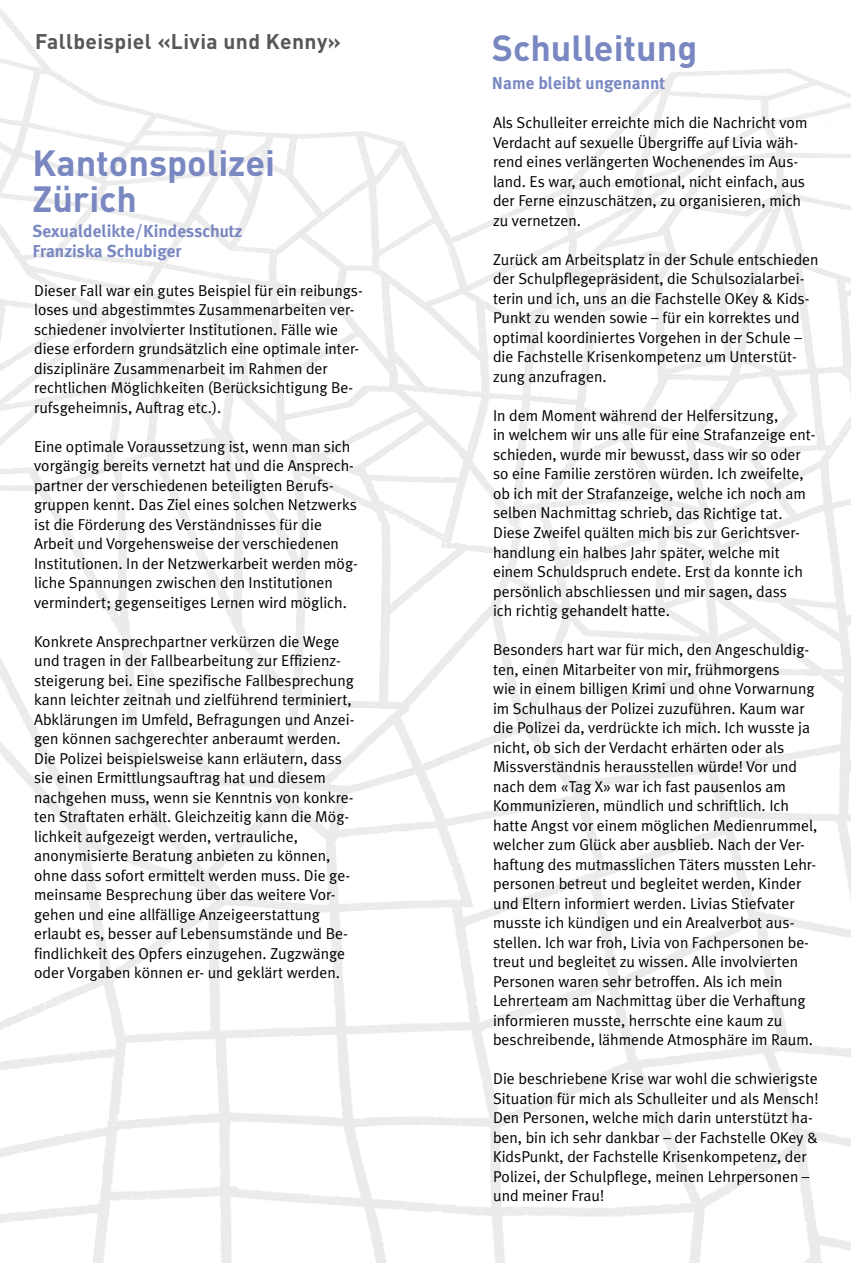
<style>
.page{position:relative;width:851px;height:1263px;background:#fff}
.page>*{position:absolute;margin:0;border:0;box-sizing:border-box;transform-origin:0 0}
.t1{font:700 36px/36px "DIN";color:#7a88c2}
.t2{font:700 21px "DIN";letter-spacing:.02em;color:#575756}
.t3{font:700 17.25px/19.5px "Meta Plus";color:#7a88c2}
.t4{font:15.75px/19.5px "Meta Plus Normal";color:#000}
</style>
<div class="page">
<img style="left:0;top:8px;width:850px;height:1255px">
<h2 class="t2" style="left:35px;top:28px;width:307px">Fallbeispiel «Livia und Kenny»</h2>
<h1 class="t1" style="left:33px;top:143px;width:244px">Kantonspolizei<br>Zürich</h1>
<p class="t3" style="left:33px;top:222px;width:211px">Sexualdelikte/Kindesschutz<br>Franziska Schubiger</p>
<p class="t4" style="left:34px;top:280px;width:330px">Dieser Fall war ein gutes Beispiel für ein reibungs&shy;loses und abgestimmtes Zusammenarbeiten ver&shy;schiedener involvierter Institutionen. Fälle wie diese erfordern grundsätzlich eine optimale inter&shy;disziplinäre Zusammenarbeit im Rahmen der rechtlichen Möglichkeiten (Berücksichtigung Be&shy;rufsgeheimnis, Auftrag etc.).</p>
<p class="t4" style="left:34px;top:436px;width:325px">Eine optimale Voraussetzung ist, wenn man sich vorgängig bereits vernetzt hat und die Ansprech&shy;partner der verschiedenen beteiligten Berufs&shy;gruppen kennt. Das Ziel eines solchen Netzwerks ist die Förderung des Verständnisses für die Arbeit und Vorgehensweise der verschiedenen Institutionen. In der Netzwerkarbeit werden mög&shy;liche Spannungen zwischen den Institutionen vermindert; gegenseitiges Lernen wird möglich.</p>
<p class="t4" style="left:34px;top:631px;width:322px">Konkrete Ansprechpartner verkürzen die Wege und tragen in der Fallbearbeitung zur Effizienz&shy;steigerung bei. Eine spezifische Fallbesprechung kann leichter zeitnah und zielführend terminiert, Abklärungen im Umfeld, Befragungen und Anzei&shy;gen können sachgerechter anberaumt werden.<br>Die Polizei beispielsweise kann erläutern, dass sie einen Ermittlungsauftrag hat und diesem nachgehen muss, wenn sie Kenntnis von konkre&shy;ten Straftaten erhält. Gleichzeitig kann die Mög&shy;lichkeit aufgezeigt werden, vertrauliche, anonymisierte Beratung anbieten zu können, ohne dass sofort ermittelt werden muss. Die ge&shy;meinsame Besprechung über das weitere Vor&shy;gehen und eine allfällige Anzeigeerstattung erlaubt es, besser auf Lebensumstände und Be&shy;findlichkeit des Opfers einzugehen. Zugzwänge oder Vorgaben können er- und geklärt werden.</p>
<h1 class="t1" style="left:492px;top:28px;width:207px">Schulleitung</h1>
<p class="t3" style="left:492px;top:74px;width:175px">Name bleibt ungenannt</p>
<p class="t4" style="left:493px;top:113px;width:316px">Als Schulleiter erreichte mich die Nachricht vom Verdacht auf sexuelle Übergriffe auf Livia wäh&shy;rend eines verlängerten Wochenendes im Aus&shy;land. Es war, auch emotional, nicht einfach, aus der Ferne einzuschätzen, zu organisieren, mich zu vernetzen.</p>
<p class="t4" style="left:493px;top:250px;width:327px">Zurück am Arbeitsplatz in der Schule entschieden der Schulpflegepräsident, die Schulsozialarbei&shy;terin und ich, uns an die Fachstelle OKey &amp; Kids-Punkt zu wenden sowie – für ein korrektes und optimal koordiniertes Vorgehen in der Schule – die Fachstelle Krisenkompetenz um Unterstüt&shy;zung anzufragen.</p>
<p class="t4" style="left:493px;top:406px;width:324px">In dem Moment während der Helfersitzung,<br>in welchem wir uns alle für eine Strafanzeige ent&shy;schieden, wurde mir bewusst, dass wir so oder so eine Familie zerstören würden. Ich zweifelte, ob ich mit der Strafanzeige, welche ich noch am selben Nachmittag schrieb, das Richtige tat.<br>Diese Zweifel quälten mich bis zur Gerichtsver&shy;handlung ein halbes Jahr später, welche mit einem Schuldspruch endete. Erst da konnte ich persönlich abschliessen und mir sagen, dass<br>ich richtig gehandelt hatte.</p>
<p class="t4" style="left:493px;top:640px;width:325px">Besonders hart war für mich, den Angeschuldig&shy;ten, einen Mitarbeiter von mir, frühmorgens<br>wie in einem billigen Krimi und ohne Vorwarnung im Schulhaus der Polizei zuzuführen. Kaum war die Polizei da, verdrückte ich mich. Ich wusste ja nicht, ob sich der Verdacht erhärten oder als Missverständnis herausstellen würde! Vor und nach dem «Tag X» war ich fast pausenlos am Kommunizieren, mündlich und schriftlich. Ich hatte Angst vor einem möglichen Medienrummel, welcher zum Glück aber ausblieb. Nach der Ver&shy;haftung des mutmasslichen Täters mussten Lehr&shy;personen betreut und begleitet werden, Kinder und Eltern informiert werden. Livias Stiefvater musste ich kündigen und ein Arealverbot aus&shy;stellen. Ich war froh, Livia von Fachpersonen be&shy;treut und begleitet zu wissen. Alle involvierten Personen waren sehr betroffen. Als ich mein Lehrerteam am Nachmittag über die Verhaftung informieren musste, herrschte eine kaum zu beschreibende, lähmende Atmosphäre im Raum.</p>
<p class="t4" style="left:493px;top:1069px;width:327px">Die beschriebene Krise war wohl die schwierigste Situation für mich als Schulleiter und als Mensch!<br>Den Personen, welche mich darin unterstützt ha&shy;ben, bin ich sehr dankbar – der Fachstelle OKey &amp; KidsPunkt, der Fachstelle Krisenkompetenz, der Polizei, der Schulpflege, meinen Lehrpersonen – und meiner Frau!</p>
</div>
